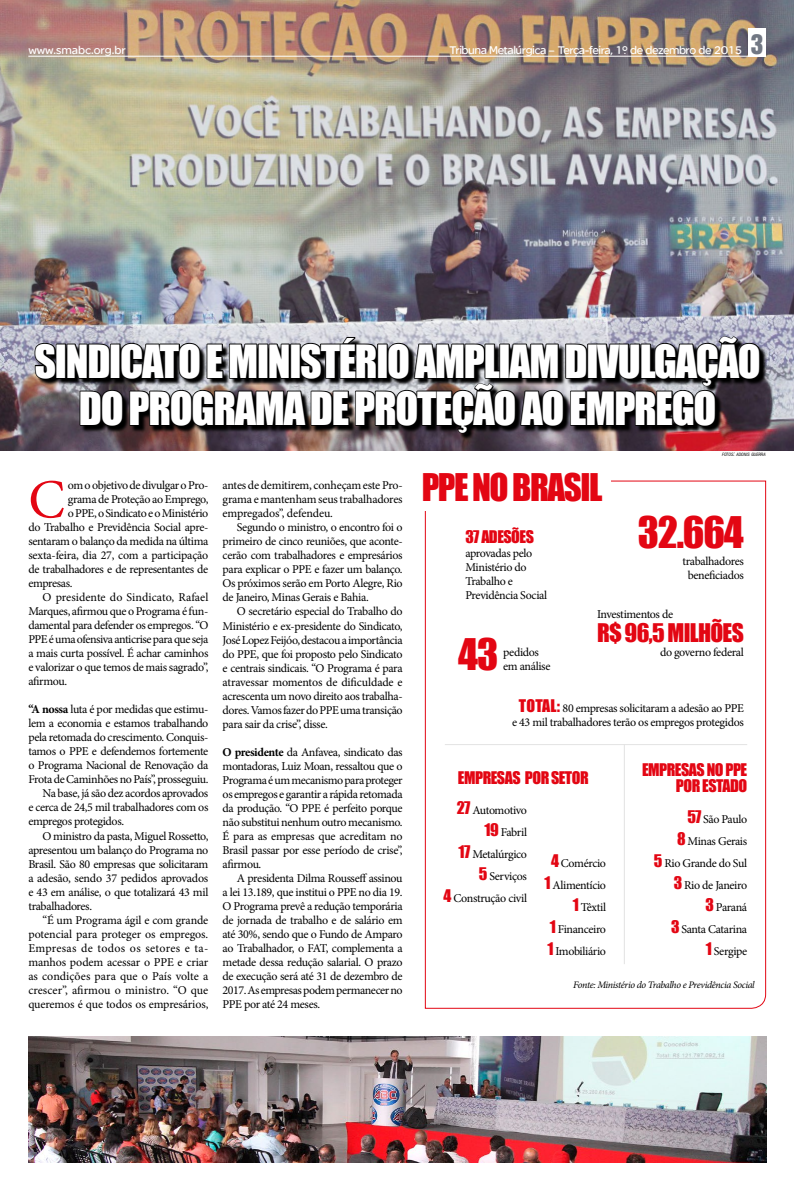
<style>
.page{position:relative;width:794px;height:1191px;background:#fff}
.page>*{position:absolute;margin:0;border:0;box-sizing:border-box;transform-origin:0 0}
.t1{font:55.1px "Minion Pro";color:#e30613}
.t2{font:42px/47px "Impact";letter-spacing:-.03em;color:#fff;text-align:center}
.t3{font:40px "Impact";letter-spacing:-.03em;color:#e30613}
.t4{font:35px "Impact";letter-spacing:-.04em;color:#e30613}
.t5{font:23.6px "Impact";letter-spacing:-.03em;color:#e30613}
.t6{font:16px/16px "Impact";letter-spacing:-.03em;color:#e30613;text-align:right}
.t7{font:12px/14px "Minion Pro";letter-spacing:-.03em;color:#000;text-align:justify}
.t8{font:12px "Minion Pro";letter-spacing:-.01em;color:#000}
.t9{font:12px "Minion Pro";letter-spacing:.005em;color:#000}
.t10{font:12px "SE Optimist Semi";letter-spacing:-.04em;color:#fff}
.t11{font:12px "Minion Pro";letter-spacing:-.005em;color:#000}
.t12{font:12px "Minion Pro";color:#000}
.t13{font:12px "Minion Pro";letter-spacing:.025em;color:#000}
.t14{font:12px "SE Optimist Semi";color:#fff}
.t15{font:italic 10px "Minion Pro";letter-spacing:-.035em;color:#000}
.t16{font:italic condensed 4.4px "Swiss 721 BT";color:#000}
.s1{font-family:"Helvetica Inserat";font-size:25px;color:#717783}
.s2{font-weight:700}
.s3{font-size:6.2px}
.s4{font-family:"Impact";font-size:16px;color:#e30613}
</style>
<div class="page">
<svg style="left:424px;top:480px;width:342px;height:529px"></svg>
<div style="left:413px;top:473px;width:197px;height:38px;background:#fff"></div>
<img style="left:0;top:0;width:794px;height:451px">
<img style="left:36px;top:338px;width:731px;height:102px">
<svg style="left:33px;top:341px;width:25px;height:40px"></svg>
<div style="left:56px;top:343px;width:10px;height:36px;border:2px solid #000"></div>
<svg style="left:66px;top:325px;width:695px;height:109px;background:#434144"></svg>
<hr style="left:28px;top:56px;width:738px;height:1px;background:#fff">
<div style="left:748px;top:28px;width:17px;height:29px;background:#fff"></div>
<hr style="left:445px;top:744px;width:302px;height:1px;background:#e3e3e3">
<hr style="left:624px;top:744px;width:1px;height:220px;background:#e3e3e3">
<img style="left:28px;top:1036px;width:738px;height:126px">
<p class="t14" style="left:28px;top:43px;width:99px">www.smabc.org.br</p>
<p class="t10" style="left:449px;top:43px;width:315px">Tribuna Metalúrgica – Terça-feira, 1º de dezembro de 2015 <span class="s1">3</span></p>
<h2 class="t2" style="left:35px;top:337px;width:728px">SINDICATO E MINISTÉRIO AMPLIAM DIVULGAÇÃO<br>DO PROGRAMA DE PROTEÇÃO AO EMPREGO</h2>
<h1 class="t1" style="left:28px;top:463px;width:38px">C</h1>
<p class="t7" style="left:68px;top:478px;width:142px">om o objetivo de divulgar o Pro-</p>
<p class="t7" style="left:68px;top:492px;width:142px">grama de Proteção ao Emprego,</p>
<p class="t7" style="left:68px;top:506px;width:142px">o PPE, o Sindicato e o Ministério</p>
<p class="t7" style="left:28px;top:520px;width:182px">do Trabalho e Previdência Social apre-</p>
<p class="t7" style="left:28px;top:534px;width:181px">sentaram o balanço da medida na última</p>
<p class="t7" style="left:28px;top:548px;width:181px">sexta-feira, dia 27, com a participação</p>
<p class="t7" style="left:28px;top:562px;width:181px">de trabalhadores e de representantes de</p>
<p class="t7" style="left:28px;top:576px;width:46px">empresas.</p>
<p class="t9" style="left:43px;top:589px;width:167px">O presidente do Sindicato, Rafael</p>
<p class="t7" style="left:28px;top:604px;width:181px">Marques, afirmou que o Programa é fun-</p>
<p class="t7" style="left:28px;top:618px;width:181px">damental para defender os empregos. “O</p>
<p class="t7" style="left:28px;top:632px;width:182px">PPE é uma ofensiva anticrise para que seja</p>
<p class="t7" style="left:28px;top:646px;width:182px">a mais curta possível. É achar caminhos</p>
<p class="t7" style="left:28px;top:660px;width:181px">e valorizar o que temos de mais sagrado”,</p>
<p class="t7" style="left:28px;top:674px;width:40px">afirmou.</p>
<p class="t7" style="left:28px;top:702px;width:181px"><span class="s2">“A nossa</span> luta é por medidas que estimu-</p>
<p class="t7" style="left:28px;top:716px;width:182px">lem a economia e estamos trabalhando</p>
<p class="t7" style="left:28px;top:730px;width:181px">pela retomada do crescimento. Conquis-</p>
<p class="t7" style="left:28px;top:744px;width:181px">tamos o PPE e defendemos fortemente</p>
<p class="t7" style="left:28px;top:758px;width:182px">o Programa Nacional de Renovação da</p>
<p class="t7" style="left:28px;top:772px;width:182px">Frota de Caminhões no País”, prosseguiu.</p>
<p class="t7" style="left:43px;top:786px;width:167px">Na base, já são dez acordos aprovados</p>
<p class="t7" style="left:28px;top:800px;width:181px">e cerca de 24,5 mil trabalhadores com os</p>
<p class="t7" style="left:28px;top:814px;width:97px">empregos protegidos.</p>
<p class="t7" style="left:43px;top:828px;width:167px">O ministro da pasta, Miguel Rossetto,</p>
<p class="t7" style="left:28px;top:842px;width:182px">apresentou um balanço do Programa no</p>
<p class="t7" style="left:28px;top:856px;width:182px">Brasil. São 80 empresas que solicitaram</p>
<p class="t7" style="left:28px;top:870px;width:181px">a adesão, sendo 37 pedidos aprovados</p>
<p class="t7" style="left:28px;top:884px;width:181px">e 43 em análise, o que totalizará 43 mil</p>
<p class="t7" style="left:28px;top:898px;width:65px">trabalhadores.</p>
<p class="t8" style="left:43px;top:911px;width:167px">“É um Programa ágil e com grande</p>
<p class="t11" style="left:28px;top:925px;width:181px">potencial para proteger os empregos.</p>
<p class="t13" style="left:28px;top:939px;width:182px">Empresas de todos os setores e ta-</p>
<p class="t8" style="left:28px;top:953px;width:181px">manhos podem acessar o PPE e criar</p>
<p class="t12" style="left:28px;top:967px;width:181px">as condições para que o País volte a</p>
<p class="t9" style="left:28px;top:981px;width:182px">crescer”, afirmou o ministro. “O que</p>
<p class="t8" style="left:28px;top:995px;width:182px">queremos é que todos os empresários,</p>
<p class="t7" style="left:223px;top:478px;width:182px">antes de demitirem, conheçam este Pro&shy;grama e mantenham seus trabalhadores empregados”, defendeu.</p>
<p class="t7" style="left:223px;top:520px;width:182px;text-indent:14px">Segundo o ministro, o encontro foi o primeiro de cinco reuniões, que aconte&shy;cerão com trabalhadores e empresários para explicar o PPE e fazer um balanço.<br>Os próximos serão em Porto Alegre, Rio de Janeiro, Minas Gerais e Bahia.</p>
<p class="t7" style="left:223px;top:604px;width:182px;text-indent:14px">O secretário especial do Trabalho do Ministério e ex-presidente do Sindicato, José Lopez Feijóo, destacou a importância do PPE, que foi proposto pelo Sindicato e centrais sindicais. “O Programa é para atravessar momentos de dificuldade e acrescenta um novo direito aos trabalha&shy;dores. Vamos fazer do PPE uma transição para sair da crise”, disse.</p>
<p class="t7" style="left:223px;top:745px;width:182px"><span class="s2">O presidente</span> da Anfavea, sindicato das montadoras, Luiz Moan, ressaltou que o Programa é um mecanismo para proteger os empregos e garantir a rápida retomada da produção. “O PPE é perfeito porque não substitui nenhum outro mecanismo.<br>É para as empresas que acreditam no Brasil passar por esse período de crise”, afirmou.</p>
<p class="t7" style="left:223px;top:871px;width:182px;text-indent:14px">A presidenta Dilma Rousseff assinou a lei 13.189, que institui o PPE no dia 19.<br>O Programa prevê a redução temporária de jornada de trabalho e de salário em até 30%, sendo que o Fundo de Amparo ao Trabalhador, o FAT, complementa a metade dessa redução salarial. O prazo de execução será até 31 de dezembro de 2017. As empresas podem permanecer no PPE por até 24 meses.</p>
<h3 class="t4" style="left:422px;top:460px;width:182px">PPE NO BRASIL</h3>
<h3 class="t6" style="left:465px;top:528px;width:70px">37 ADESÕES</h3>
<p class="t7" style="left:465px;top:546px;width:83px;text-align:left">aprovadas pelo<br>Ministério do<br>Trabalho e<br>Previdência Social</p>
<p class="t16" style="left:722px;top:451px;width:45px">FOTOS<span class="s3">:</span> ADONIS GUERRA</p>
<h3 class="t3" style="left:638px;top:501px;width:107px">32.664</h3>
<p class="t7" style="left:682px;top:554px;width:63px;text-align:center">trabalhadores beneficiados</p>
<h3 class="t3" style="left:458px;top:623px;width:41px">43</h3>
<p class="t7" style="left:503px;top:645px;width:49px">pedidos em análise</p>
<p class="t7" style="left:597px;top:607px;width:78px">Investimentos de</p>
<p class="t7" style="left:660px;top:645px;width:85px">do governo federal</p>
<h3 class="t5" style="left:597px;top:614px;width:148px">R$ 96,5 MILHÕES</h3>
<p class="t7" style="left:512px;top:701px;width:233px;text-align:center"><span class="s4">TOTAL:</span> 80 empresas solicitaram a adesão ao PPE e 43 mil trabalhadores terão os empregos protegidos</p>
<h3 class="t6" style="left:458px;top:769px;width:132px">EMPRESAS POR SETOR</h3>
<p class="t7" style="left:443px;top:799px;width:85px;line-height:22px;text-align:right"><span class="s4">27</span> Automotivo<br><span class="s4">19</span> Fabril<br><span class="s4">17</span> Metalúrgico<br><span class="s4">5</span> Serviços<br><span class="s4">4</span> Construção civil</p>
<p class="t7" style="left:544px;top:852px;width:63px;line-height:22px;text-align:right"><span class="s4">4</span> Comércio<br><span class="s4">1</span> Alimentício<br><span class="s4">1</span> Têxtil<br><span class="s4">1</span> Financeiro<br><span class="s4">1</span> Imobiliário</p>
<h3 class="t6" style="left:642px;top:761px;width:107px">EMPRESAS NO PPE<br>POR ESTADO</h3>
<p class="t7" style="left:654px;top:808px;width:95px;line-height:22px;text-align:right"><span class="s4">57</span> São Paulo<br><span class="s4">8</span> Minas Gerais<br><span class="s4">5</span> Rio Grande do Sul<br><span class="s4">3</span> Rio de Janeiro<br><span class="s4">3</span> Paraná<br><span class="s4">3</span> Santa Catarina<br><span class="s4">1</span> Sergipe</p>
<p class="t15" style="left:573px;top:977px;width:183px">Fonte: Ministério do Trabalho e Previdência Social</p>
</div>
